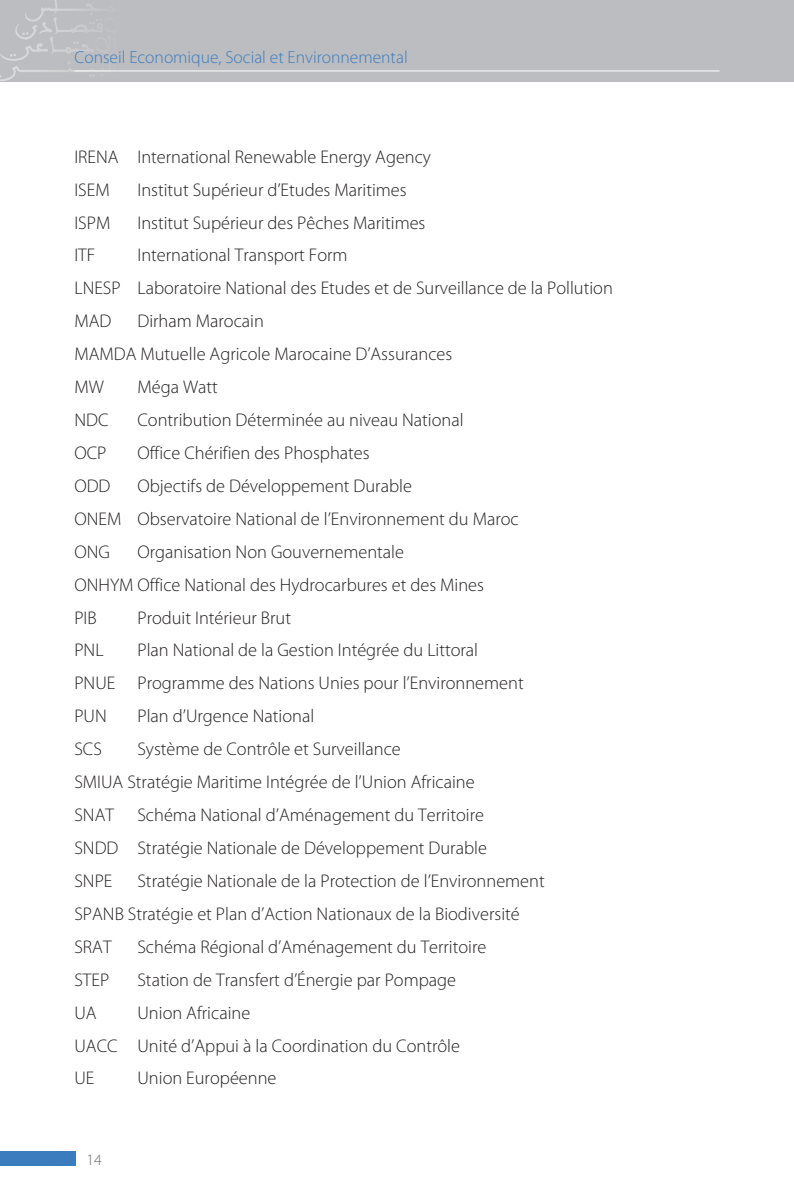
<style>
.page{position:relative;width:794px;height:1191px;background:#fff}
.page>*{position:absolute;margin:0;border:0;box-sizing:border-box;transform-origin:0 0}
.t1{font:300 18.38px/32.9px "Myriad Pro";color:#231f20}
.t2{font:300 17.5px "Myriad Pro";color:#3b7cbf}
.t3{font:300 15.75px "Myriad Pro";color:#6c6d70}
</style>
<div class="page">
<div style="left:0;top:0;width:794px;height:82px;background:#bcbdc0"></div>
<svg style="left:0;top:0;width:126px;height:81px"></svg>
<hr style="left:74px;top:70px;width:645px;height:1px;background:#fff">
<div style="left:0;top:1150px;width:76px;height:15px;background:#3b7cbf"></div>
<p class="t2" style="left:74px;top:48px;width:335px">Conseil Economique, Social et Environnemental</p>
<p class="t1" style="left:74px;top:140px;width:358px">IRENA International Renewable Energy Agency<br>ISEM</p>
<p class="t1" style="left:137px;top:173px;width:271px">Institut Supérieur d’Etudes Maritimes</p>
<p class="t1" style="left:74px;top:206px;width:37px">ISPM</p>
<p class="t1" style="left:137px;top:206px;width:289px">Institut Supérieur des Pêches Maritimes</p>
<p class="t1" style="left:74px;top:239px;width:22px">ITF</p>
<p class="t1" style="left:74px;top:239px;width:540px;text-indent:63px">International Transport Form<br>LNESP Laboratoire National des Etudes et de Surveillance de la Pollution<br>MAD</p>
<p class="t1" style="left:74px;top:305px;width:379px;text-indent:63px">Dirham Marocain<br>MAMDA Mutuelle Agricole Marocaine D’Assurances<br>MW</p>
<p class="t1" style="left:137px;top:371px;width:82px">Méga Watt</p>
<p class="t1" style="left:74px;top:404px;width:36px">NDC</p>
<p class="t1" style="left:137px;top:404px;width:328px">Contribution Déterminée au niveau National</p>
<p class="t1" style="left:74px;top:437px;width:34px">OCP</p>
<p class="t1" style="left:137px;top:437px;width:234px">Office Chérifien des Phosphates</p>
<p class="t1" style="left:74px;top:469px;width:38px">ODD</p>
<p class="t1" style="left:74px;top:469px;width:446px;text-indent:63px">Objectifs de Développement Durable<br>ONEM Observatoire National de l’Environnement du Maroc<br>ONG</p>
<p class="t1" style="left:74px;top:535px;width:411px;text-indent:63px">Organisation Non Gouvernementale<br>ONHYM Office National des Hydrocarbures et des Mines<br>PIB</p>
<p class="t1" style="left:137px;top:601px;width:155px">Produit Intérieur Brut</p>
<p class="t1" style="left:74px;top:634px;width:451px;text-indent:63px">Plan National de la Gestion Intégrée du Littoral<br>PNUE Programme des Nations Unies pour l’Environnement<br>PUN</p>
<p class="t1" style="left:74px;top:634px;width:31px">PNL</p>
<p class="t1" style="left:137px;top:700px;width:178px">Plan d’Urgence National</p>
<p class="t1" style="left:74px;top:733px;width:402px;text-indent:63px">Système de Contrôle et Surveillance<br>SMIUA Stratégie Maritime Intégrée de l’Union Africaine<br>SNAT</p>
<p class="t1" style="left:74px;top:733px;width:29px">SCS</p>
<p class="t1" style="left:74px;top:799px;width:414px;text-indent:63px">Schéma National d’Aménagement du Territoire<br>SNDD Stratégie Nationale de Développement Durable<br>SNPE</p>
<p class="t1" style="left:74px;top:864px;width:472px;text-indent:63px">Stratégie Nationale de la Protection de l’Environnement<br>SPANB Stratégie et Plan d’Action Nationaux de la Biodiversité<br>SRAT</p>
<p class="t1" style="left:137px;top:930px;width:350px">Schéma Régional d’Aménagement du Territoire</p>
<p class="t1" style="left:74px;top:963px;width:36px">STEP</p>
<p class="t1" style="left:137px;top:963px;width:320px">Station de Transfert d’Énergie par Pompage</p>
<p class="t1" style="left:74px;top:996px;width:24px">UA</p>
<p class="t1" style="left:74px;top:996px;width:387px;text-indent:63px">Union Africaine<br>UACC Unité d’Appui à la Coordination du Contrôle<br>UE</p>
<p class="t1" style="left:137px;top:1062px;width:140px">Union Européenne</p>
<p class="t3" style="left:86px;top:1150px;width:17px">14</p>
</div>
